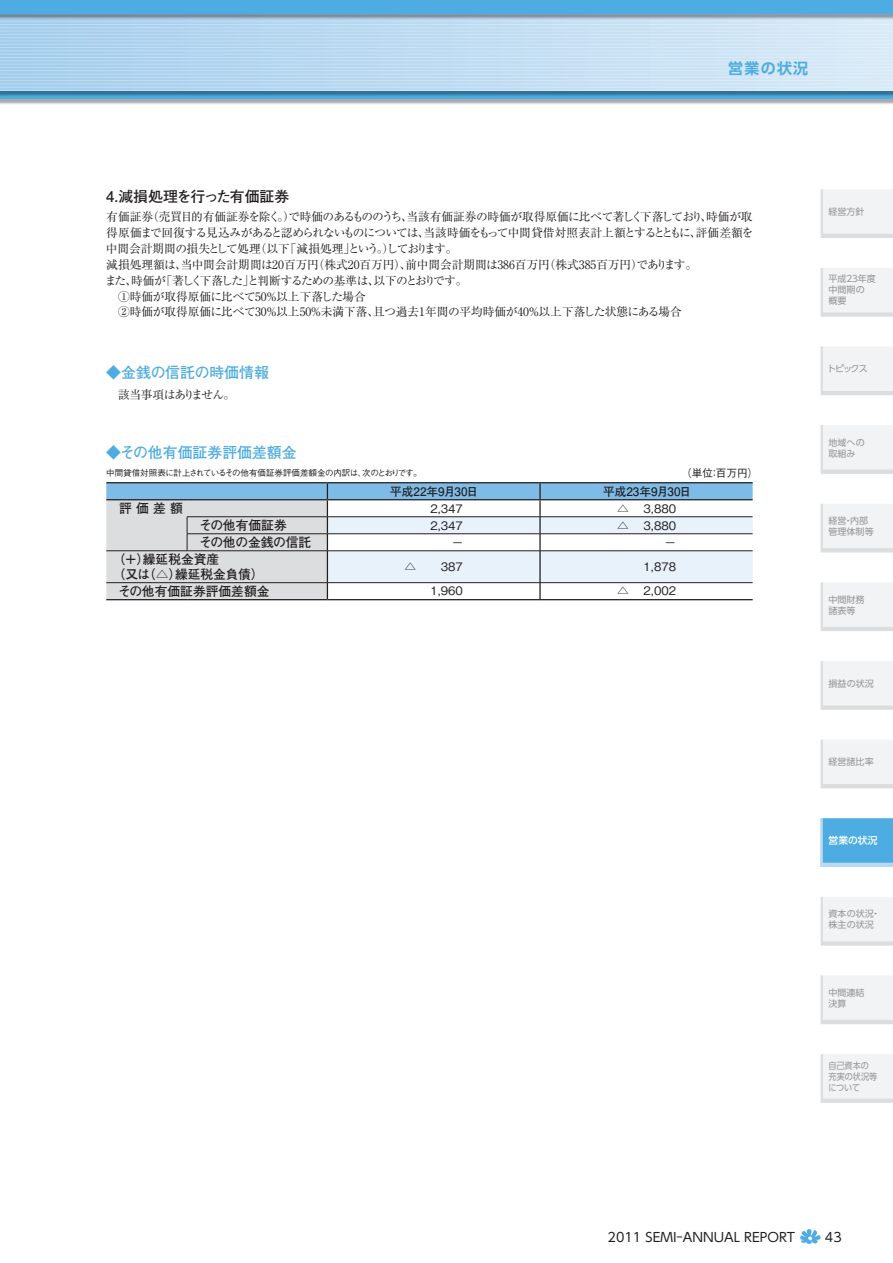
<style>
.page{position:relative;width:893px;height:1263px;background:#fff}
.page>*{position:absolute;margin:0;border:0;box-sizing:border-box;transform-origin:0 0}
.t1{font:700 15px "UD Shin Go Pro De";letter-spacing:.085em;color:#4dace1}
.t2{font:700 14.85px "Futo Go B101 Pr 5";color:#4dace1}
.t3{font:700 14.85px "Futo Go B101 Pr 5";color:#231f20}
.t4{font:700 12.75px/14.9px "Futo Go B101 Pr 5";color:#231f20}
.t5{font:12.75px "UD Shin Go Pro";color:#231f20}
.t6{font:700 12.75px "Futo Go B101 Pr 5";letter-spacing:-.02em;color:#231f20}
.t7{font:11.7px/15.9px "Ryumin Pr 5";letter-spacing:-.02em;color:#231f20}
.t8{font:500 11.7px "Gothic BBB Pr 5";color:#231f20}
.t9{font:700 11.7px "Futo Go B101 Pr 5";color:#231f20}
.t10{font:11.7px "Ryumin Pr 5";letter-spacing:-.055em;color:#231f20}
.t11{font:500 10.65px "Gothic BBB Pr 5";color:#231f20}
.t12{font:500 9.75px "UD Shin Go Pro";color:#fff}
.t13{font:9px/10.8px "UD Shin Go Pro";color:#939598}
.t14{font:9px/10.8px "UD Shin Go Pro";color:#939598;scale:.9 1}
.t15{font:500 8.55px "Gothic BBB Pr 5";letter-spacing:-.03em;color:#231f20}
</style>
<div class="page">
<hr style="left:106px;top:482px;width:81px;height:1px;background:#231f20">
<hr style="left:187px;top:482px;width:140px;height:1px;background:#231f20">
<hr style="left:327px;top:482px;width:213px;height:1px;background:#231f20">
<hr style="left:540px;top:482px;width:213px;height:1px;background:#231f20">
<svg style="left:106px;top:483px;width:647px;height:117px"></svg>
<svg style="left:821px;top:268px;width:72px;height:49px"></svg>
<svg style="left:821px;top:189px;width:72px;height:49px"></svg>
<svg style="left:821px;top:1054px;width:72px;height:49px"></svg>
<svg style="left:821px;top:425px;width:72px;height:49px"></svg>
<svg style="left:821px;top:504px;width:72px;height:48px"></svg>
<svg style="left:821px;top:346px;width:72px;height:49px"></svg>
<svg style="left:821px;top:582px;width:72px;height:49px"></svg>
<svg style="left:821px;top:661px;width:72px;height:49px"></svg>
<svg style="left:821px;top:739px;width:72px;height:49px"></svg>
<svg style="left:821px;top:818px;width:72px;height:49px"></svg>
<svg style="left:821px;top:897px;width:72px;height:48px"></svg>
<svg style="left:821px;top:975px;width:72px;height:49px"></svg>
<svg style="left:0;top:91px;width:893px;height:8px"></svg>
<div style="left:0;top:0;width:893px;height:91px;background:linear-gradient(to right,#a3cdec,#d8e9f7)"></div>
<hr style="left:0;top:90px;width:893px;height:1px;background:#fff">
<hr style="left:0;top:87px;width:893px;height:1px;background:#fff">
<hr style="left:0;top:84px;width:893px;height:1px;background:#fff">
<hr style="left:0;top:80px;width:893px;height:1px;background:#fff">
<hr style="left:0;top:77px;width:893px;height:1px;background:#fff">
<hr style="left:0;top:74px;width:893px;height:1px;background:#fff">
<img style="left:0;top:14px;width:893px;height:57px">
<div style="left:0;top:0;width:893px;height:14px;background:#4dace1"></div>
<svg style="left:800px;top:1229px;width:21px;height:15px"></svg>
<p class="t1" style="left:728px;top:57px;width:81px">営業の状況</p>
<p class="t3" style="left:106px;top:185px;width:185px">4.減損処理を行った有価証券</p>
<p class="t7" style="left:105px;top:208px;width:650px">有価証券（売買目的有価証券を除く。）で時価のあるもののうち、当該有価証券の時価が取得原価に比べて著しく下落しており、時価が取得原価まで回復する見込みがあると認められないものについては、当該時価をもって中間貸借対照表計上額とするとともに、評価差額を中間会計期間の損失として処理（以下「減損処理」という。）しております。<br>減損処理額は、当中間会計期間は20百万円（株式20百万円）、前中間会計期間は386百万円（株式385百万円）であります。<br>また、時価が「著しく下落した」と判断するための基準は、以下のとおりです。<br>　①時価が取得原価に比べて50％以上下落した場合<br>　②時価が取得原価に比べて30％以上50％未満下落、且つ過去1年間の平均時価が40％以上下落した状態にある場合</p>
<p class="t2" style="left:106px;top:360px;width:164px">◆金銭の信託の時価情報</p>
<p class="t10" style="left:106px;top:385px;width:130px">　該当事項はありません。</p>
<p class="t2" style="left:106px;top:440px;width:192px">◆その他有価証券評価差額金</p>
<p class="t15" style="left:106px;top:466px;width:317px">中間貸借対照表に計上されているその他有価証券評価差額金の内訳は、次のとおりです。</p>
<p class="t11" style="left:681px;top:464px;width:79px">（単位：百万円）</p>
<p class="t9" style="left:390px;top:482px;width:90px">平成22年9月30日</p>
<p class="t9" style="left:603px;top:482px;width:90px">平成23年9月30日</p>
<p class="t4" style="left:119px;top:500px;width:65px">評価差額</p>
<p class="t8" style="left:430px;top:499px;width:34px">2,347</p>
<p class="t8" style="left:617px;top:499px;width:13px">△</p>
<p class="t8" style="left:644px;top:499px;width:34px">3,880</p>
<p class="t4" style="left:199px;top:517px;width:89px">その他有価証券</p>
<p class="t8" style="left:430px;top:516px;width:34px">2,347</p>
<p class="t8" style="left:617px;top:516px;width:13px">△</p>
<p class="t8" style="left:644px;top:516px;width:34px">3,880</p>
<p class="t6" style="left:199px;top:532px;width:114px">その他の金銭の信託</p>
<p class="t8" style="left:452px;top:533px;width:13px">－</p>
<p class="t8" style="left:664px;top:533px;width:13px">－</p>
<p class="t4" style="left:112px;top:551px;width:153px">（＋）繰延税金資産<br>（又は（△）繰延税金負債）</p>
<p class="t8" style="left:405px;top:557px;width:13px">△</p>
<p class="t8" style="left:441px;top:557px;width:24px">387</p>
<p class="t8" style="left:644px;top:557px;width:34px">1,878</p>
<p class="t4" style="left:118px;top:583px;width:153px">その他有価証券評価差額金</p>
<p class="t8" style="left:430px;top:582px;width:34px">1,960</p>
<p class="t8" style="left:617px;top:582px;width:13px">△</p>
<p class="t8" style="left:644px;top:582px;width:34px">2,002</p>
<p class="t13" style="left:829px;top:205px;width:37px">経営方針</p>
<p class="t13" style="left:829px;top:273px;width:49px">平成２３年度中間期の概要</p>
<p class="t13" style="left:827px;top:363px;width:42px">トピックス</p>
<p class="t13" style="left:829px;top:437px;width:38px">地域への取組み</p>
<p class="t13" style="left:829px;top:515px;width:46px">経営・内部管理体制等</p>
<p class="t13" style="left:829px;top:594px;width:37px">中間財務諸表等</p>
<p class="t13" style="left:829px;top:677px;width:47px">損益の状況</p>
<p class="t13" style="left:829px;top:756px;width:46px">経営諸比率</p>
<p class="t12" style="left:829px;top:832px;width:50px">営業の状況</p>
<p class="t13" style="left:829px;top:908px;width:53px">資本の状況・株主の状況</p>
<p class="t13" style="left:829px;top:987px;width:37px">中間連結決算</p>
<p class="t14" style="left:828px;top:1060px;width:56px">自己資本の充実の状況等について</p>
<p class="t5" style="left:608px;top:1227px;width:189px">2011 SEMI-ANNUAL REPORT</p>
<p class="t5" style="left:825px;top:1227px;width:18px">43</p>
</div>
